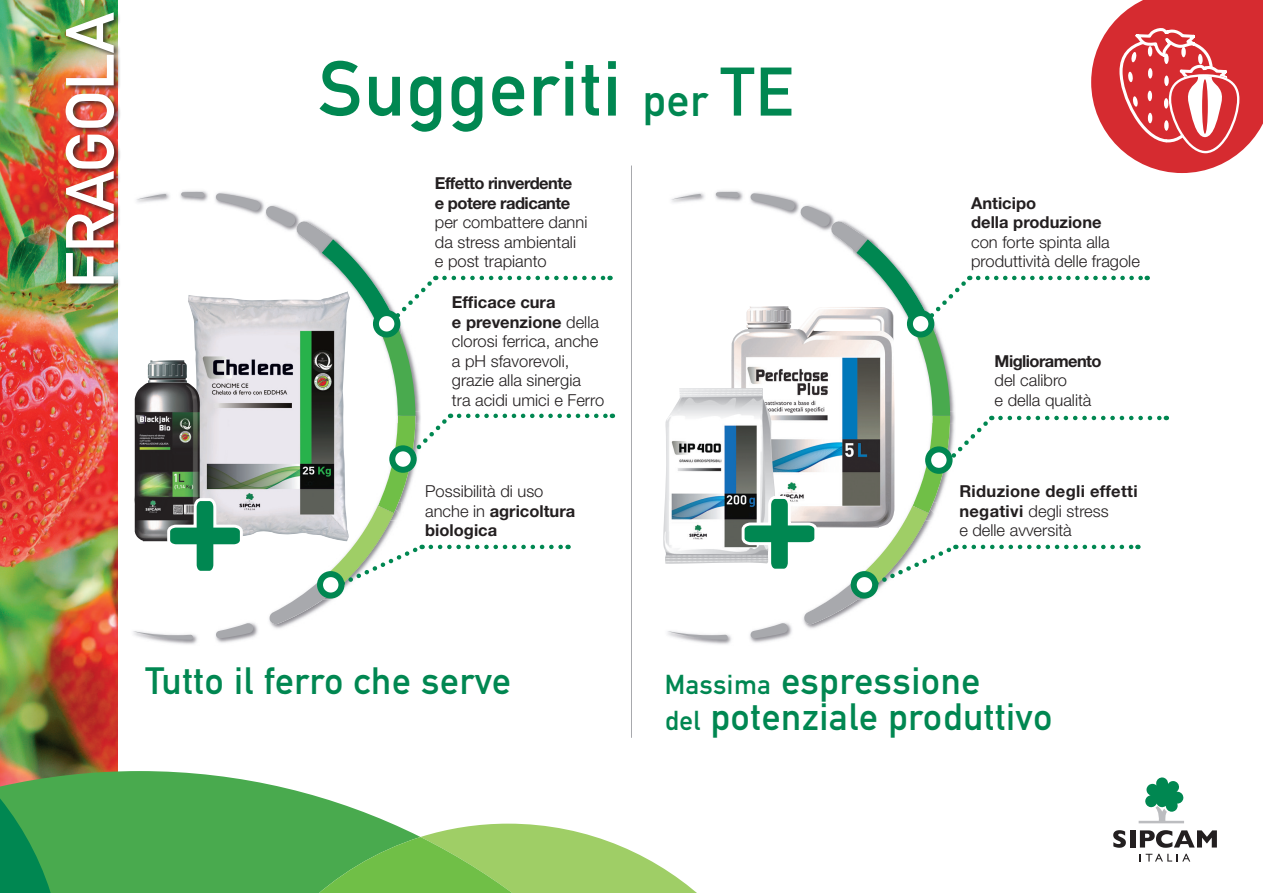
<style>
.page{position:relative;width:1263px;height:893px;background:#fff}
.page>*{position:absolute;margin:0;border:0;box-sizing:border-box;transform-origin:0 0}
.t1{font:76.5px "DIN Mittelschrift Std";letter-spacing:.02em;color:#008751}
.t2{font:66.9px "DIN Mittelschrift Std";color:#fff}
.t3{font:37.5px "DIN Mittelschrift Std";letter-spacing:.02em;color:#008751}
.t4{font:300 16.5px/19.5px "Helvetica Neue LT Std";color:#231f20}
.t5{font:700 16.5px/19.5px "Helvetica Neue LT Std";letter-spacing:.02em;color:#231f20}
.s1{font-size:45px}
.s2{font-size:67.5px}
.s3{font-weight:700}
.s4{font-weight:300}
.s5{font-size:27px}
</style>
<div class="page">
<svg style="left:1091px;top:0;width:172px;height:173px"></svg>
<svg style="left:1113px;top:830px;width:13px;height:18px"></svg>
<div style="left:1130px;top:830px;width:5px;height:17px;background:#231f20"></div>
<svg style="left:1140px;top:830px;width:77px;height:18px"></svg>
<svg style="left:1138px;top:777px;width:46px;height:46px"></svg>
<svg style="left:1140px;top:854px;width:50px;height:7px"></svg>
<hr style="left:631px;top:166px;width:1px;height:572px;background:#a8a9ad">
<img style="left:153px;top:640px;width:88px;height:5px">
<img style="left:687px;top:640px;width:88px;height:5px">
<img style="left:0;top:0;width:118px;height:771px">
<svg style="left:0;top:771px;width:393px;height:122px;background:#63b465"></svg>
<svg style="left:271px;top:824px;width:426px;height:69px"></svg>
<svg style="left:0;top:789px;width:59px;height:104px;background:#289a4f"></svg>
<div style="left:64px;top:11px;width:58px;height:280px;background:#231f20;opacity:.75"></div>
<svg style="left:133px;top:192px;width:480px;height:448px"></svg>
<img style="left:663px;top:419px;width:4px;height:145px">
<svg style="left:667px;top:192px;width:500px;height:448px"></svg>
<p class="t2" style="left:51px;top:289px;width:278px;rotate:-90deg">FRAGOLA</p>
<p class="t1" style="left:318px;top:44px;width:476px">Suggeriti <span class="s1">per</span> <span class="s2">TE</span></p>
<p class="t4" style="left:435px;top:173px;width:154px"><span class="s3">Effetto rinverdente<br>e potere radicante </span>per combattere danni da stress ambientali e post trapianto</p>
<p class="t4" style="left:452px;top:292px;width:154px"><span class="s3">Efficace cura<br>e prevenzione</span> della clorosi ferrica, anche a pH sfavorevoli, grazie alla sinergia<br>tra acidi umici e Ferro</p>
<p class="t4" style="left:425px;top:481px;width:152px">Possibilità di uso anche in <span class="s3">agricoltura biologica</span></p>
<p class="t4" style="left:971px;top:193px;width:170px"><span class="s3">Anticipo<br>della produzione<br></span>con forte spinta alla produttività delle fragole</p>
<p class="t4" style="left:994px;top:351px;width:108px"><span class="s3">Miglioramento </span>del calibro<br>e della qualità</p>
<p class="t5" style="left:959px;top:481px;width:180px">Riduzione degli effetti negativi <span class="s4">degli stress<br>e delle avversità</span></p>
<p class="t3" style="left:145px;top:659px;width:367px">Tutto il ferro che serve</p>
<p class="t3" style="left:665px;top:659px;width:317px"><span class="s5">Massima</span> espressione</p>
<p class="t3" style="left:665px;top:695px;width:389px"><span class="s5">del</span> potenziale produttivo</p>
</div>
